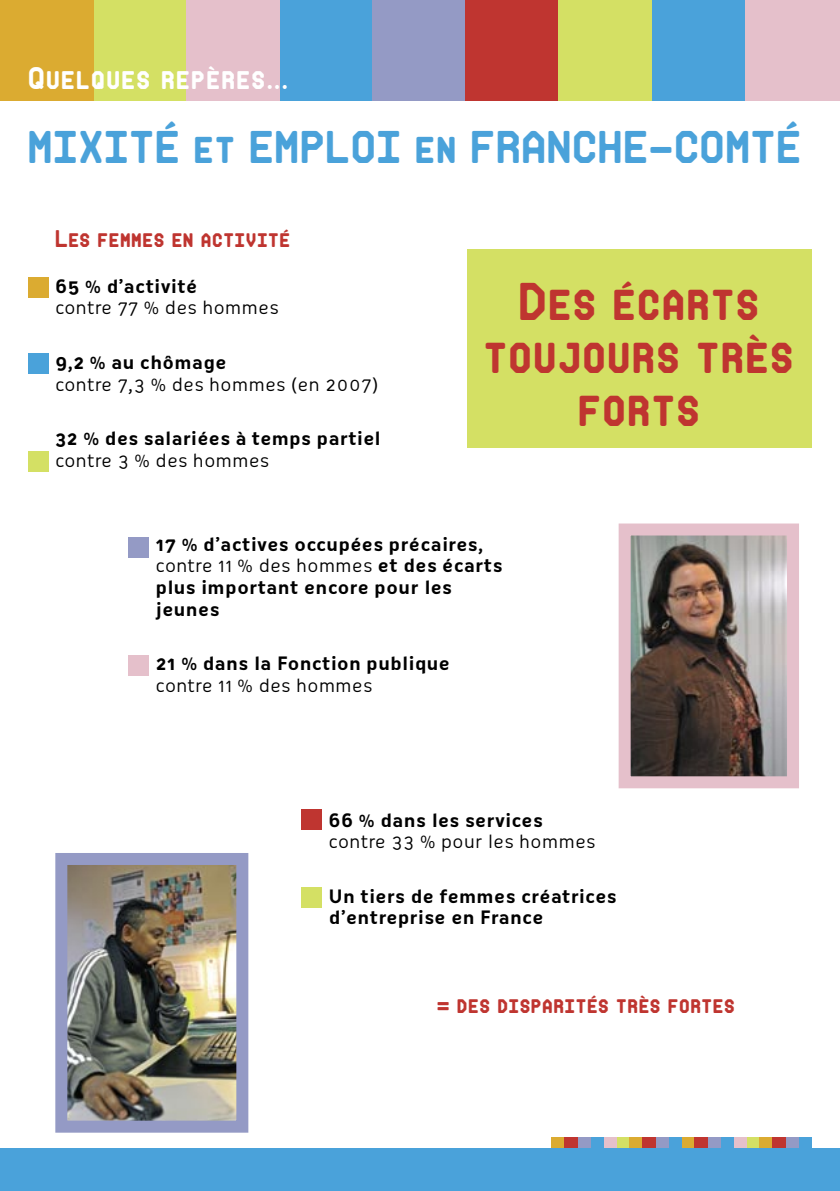
<style>
.page{position:relative;width:840px;height:1191px;background:#fff}
.page>*{position:absolute;margin:0;border:0;box-sizing:border-box;transform-origin:0 0}
.t1{font:44px/52.8px "Makisupa";letter-spacing:.04em;color:#bf3530;text-align:center}
.t2{font:38px "Makisupa";letter-spacing:.04em;color:#4aa2da}
.t3{font:26px "Makisupa";letter-spacing:.06em;color:#fff}
.t4{font:20px "Makisupa";letter-spacing:.04em;color:#bf3530}
.t5{font:700 18px/21.6px "Oceania";letter-spacing:.03em;color:#000}
.t6{font:18px "Oceania";letter-spacing:.02em;color:#000}
.s1{font-weight:400}
</style>
<div class="page">
<div style="left:279px;top:0;width:93px;height:101px;background:#4aa2da"></div>
<div style="left:372px;top:0;width:93px;height:101px;background:#949ac5"></div>
<div style="left:465px;top:0;width:93px;height:101px;background:#bf3530"></div>
<div style="left:93px;top:0;width:93px;height:101px;background:#d4e064"></div>
<div style="left:0;top:0;width:93px;height:101px;background:#dbab31"></div>
<div style="left:186px;top:0;width:93px;height:101px;background:#e5c0cb"></div>
<div style="left:651px;top:0;width:93px;height:101px;background:#4aa2da"></div>
<div style="left:558px;top:0;width:93px;height:101px;background:#d4e064"></div>
<div style="left:744px;top:0;width:95px;height:101px;background:#e5c0cb"></div>
<div style="left:746px;top:1137px;width:13px;height:19px;background:#d4e064"></div>
<div style="left:798px;top:1137px;width:13px;height:19px;background:#4aa2da"></div>
<div style="left:759px;top:1137px;width:13px;height:19px;background:#dbab31"></div>
<div style="left:733px;top:1137px;width:13px;height:19px;background:#e5c0cb"></div>
<div style="left:785px;top:1137px;width:13px;height:19px;background:#949ac5"></div>
<div style="left:772px;top:1137px;width:13px;height:19px;background:#bf3530"></div>
<div style="left:720px;top:1137px;width:13px;height:19px;background:#4aa2da"></div>
<div style="left:681px;top:1137px;width:13px;height:19px;background:#dbab31"></div>
<div style="left:707px;top:1137px;width:13px;height:19px;background:#949ac5"></div>
<div style="left:694px;top:1137px;width:13px;height:19px;background:#bf3530"></div>
<div style="left:616px;top:1137px;width:13px;height:19px;background:#d4e064"></div>
<div style="left:668px;top:1137px;width:13px;height:19px;background:#4aa2da"></div>
<div style="left:629px;top:1137px;width:13px;height:19px;background:#dbab31"></div>
<div style="left:603px;top:1137px;width:13px;height:19px;background:#e5c0cb"></div>
<div style="left:655px;top:1137px;width:13px;height:19px;background:#949ac5"></div>
<div style="left:642px;top:1137px;width:13px;height:19px;background:#bf3530"></div>
<div style="left:590px;top:1137px;width:13px;height:19px;background:#4aa2da"></div>
<div style="left:551px;top:1137px;width:13px;height:19px;background:#dbab31"></div>
<div style="left:577px;top:1137px;width:13px;height:19px;background:#949ac5"></div>
<div style="left:564px;top:1137px;width:13px;height:19px;background:#bf3530"></div>
<div style="left:466px;top:249px;width:345px;height:199px;background:#d4e064"></div>
<div style="left:28px;top:277px;width:21px;height:21px;background:#dbab31"></div>
<div style="left:28px;top:353px;width:21px;height:21px;background:#4aa2da"></div>
<div style="left:28px;top:451px;width:21px;height:21px;background:#d4e064"></div>
<div style="left:300px;top:809px;width:21px;height:21px;background:#bf3530"></div>
<div style="left:300px;top:886px;width:21px;height:21px;background:#d4e064"></div>
<div style="left:128px;top:537px;width:20px;height:20px;background:#949ac5"></div>
<div style="left:128px;top:655px;width:20px;height:20px;background:#e5c0cb"></div>
<div style="left:0;top:1148px;width:839px;height:43px;background:#4aa2da"></div>
<img style="left:68px;top:866px;width:167px;height:253px">
<div style="left:55px;top:853px;width:193px;height:279px;border:12px solid #949ac5"></div>
<img style="left:631px;top:536px;width:154px;height:239px">
<div style="left:618px;top:523px;width:180px;height:265px;border:12px solid #e5c0cb"></div>
<h3 class="t3" style="left:28px;top:61px;width:261px">Quelques repères...</h3>
<h2 class="t2" style="left:28px;top:121px;width:773px">MIXITÉ et EMPLOI en FRANCHE-COMTÉ</h2>
<p class="t4" style="left:55px;top:225px;width:236px">Les femmes en activité</p>
<p class="t5" style="left:55px;top:275px;width:143px">65 % d’activité</p>
<p class="t6" style="left:55px;top:297px;width:224px">contre 77 % des hommes</p>
<p class="t5" style="left:55px;top:351px;width:172px">9,2 % au chômage</p>
<p class="t6" style="left:55px;top:373px;width:324px">contre 7,3 % des hommes (en 2007)</p>
<p class="t5" style="left:55px;top:428px;width:327px">32 % des salariées à temps partiel</p>
<p class="t6" style="left:55px;top:449px;width:215px">contre 3 % des hommes</p>
<h1 class="t1" style="left:484px;top:274px;width:310px">Des écarts toujours très forts</h1>
<p class="t5" style="left:156px;top:533px;width:348px">17 % d’actives occupées précaires, <span class="s1">contre 11 % des hommes</span> et des écarts plus important encore pour les jeunes</p>
<p class="t5" style="left:156px;top:653px;width:295px">21 % dans la Fonction publique</p>
<p class="t6" style="left:156px;top:674px;width:217px">contre 11 % des hommes</p>
<p class="t5" style="left:329px;top:809px;width:215px">66 % dans les services</p>
<p class="t6" style="left:329px;top:831px;width:267px">contre 33 % pour les hommes</p>
<p class="t5" style="left:329px;top:885px;width:289px">Un tiers de femmes créatrices d’entreprise en France</p>
<p class="t4" style="left:437px;top:990px;width:299px">= des disparités très fortes</p>
</div>
